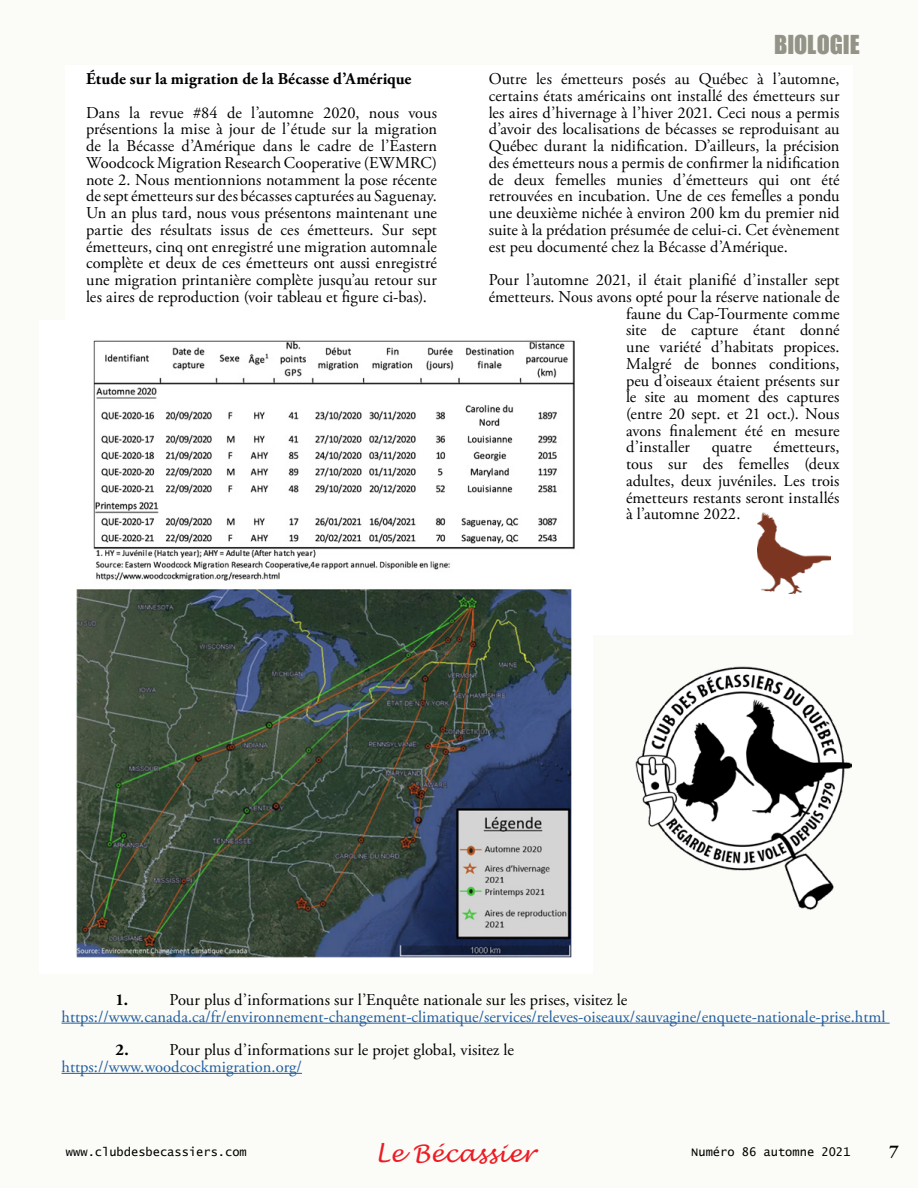
<style>
.page{position:relative;width:918px;height:1188px;background:#fbfbf8}
.page>*{position:absolute;margin:0;border:0;box-sizing:border-box;transform-origin:0 0}
.t1{font:italic 24px "Lucida Handwriting";color:#ed1c24}
.t2{font:24px "Impact";color:#949387}
.t3{font:700 18px "Adobe Garamond Pro";color:#000}
.t4{font:16.5px/16.8px "Adobe Garamond Pro";color:#000;text-align:justify}
.t5{font:16.5px "Adobe Garamond Pro";color:#215e9e}
.t6{font:700 16.5px "Adobe Garamond Pro";letter-spacing:.005em;color:#000}
.t7{font:12px "Lucida Console";color:#000}
</style>
<div class="page">
<div style="left:66px;top:66px;width:787px;height:569px;background:#fff"></div>
<img style="left:758px;top:513px;width:72px;height:81px">
<img style="left:76px;top:340px;width:499px;height:618px">
<hr style="left:62px;top:1023px;width:828px;height:1px;background:#215e9e">
<hr style="left:62px;top:1073px;width:240px;height:1px;background:#215e9e">
<img style="left:636px;top:667px;width:216px;height:243px">
<p class="t6" style="left:86px;top:69px;width:327px">Étude sur la migration de la Bécasse d’Amérique</p>
<p class="t4" style="left:86px;top:105px;width:352px">Dans la revue #84 de l’automne 2020, nous vous présentions la mise à jour de l’étude sur la migration de la Bécasse d’Amérique dans le cadre de l’Eastern Woodcock Migration Research Cooperative (EWMRC) note 2. Nous mentionnions notamment la pose récente de sept émetteurs sur des bécasses capturées au Saguenay.<br>Un an plus tard, nous vous présentons maintenant une partie des résultats issus de ces émetteurs. Sur sept émetteurs, cinq ont enregistré une migration automnale complète et deux de ces émetteurs ont aussi enregistré une migration printanière complète jusqu’au retour sur les aires de reproduction (voir tableau et figure ci-bas).</p>
<h1 class="t2" style="left:774px;top:30px;width:87px">BIOLOGIE</h1>
<p class="t4" style="left:489px;top:71px;width:352px">Outre les émetteurs posés au Québec à l’automne, certains états américains ont installé des émetteurs sur les aires d’hivernage à l’hiver 2021. Ceci nous a permis d’avoir des localisations de bécasses se reproduisant au Québec durant la nidification. D’ailleurs, la précision des émetteurs nous a permis de confirmer la nidification de deux femelles munies d’émetteurs qui ont été retrouvées en incubation. Une de ces femelles a pondu une deuxième nichée à environ 200 km du premier nid suite à la prédation présumée de celui-ci. Cet évènement est peu documenté chez la Bécasse d’Amérique.</p>
<p class="t4" style="left:489px;top:272px;width:352px">Pour l’automne 2021, il était planifié d’installer sept</p>
<p class="t4" style="left:489px;top:289px;width:352px">émetteurs. Nous avons opté pour la réserve nationale de</p>
<p class="t4" style="left:626px;top:306px;width:215px">faune du Cap-Tourmente comme</p>
<p class="t4" style="left:626px;top:322px;width:215px">site de capture étant donné</p>
<p class="t4" style="left:626px;top:339px;width:215px">une variété d’habitats propices.</p>
<p class="t4" style="left:626px;top:356px;width:215px">Malgré de bonnes conditions,</p>
<p class="t4" style="left:626px;top:372px;width:215px">peu d’oiseaux étaient présents sur</p>
<p class="t4" style="left:626px;top:389px;width:215px">le site au moment des captures</p>
<p class="t4" style="left:626px;top:406px;width:215px">(entre 20 sept. et 21 oct.). Nous</p>
<p class="t4" style="left:626px;top:423px;width:215px">avons finalement été en mesure</p>
<p class="t4" style="left:626px;top:439px;width:65px">d’installer</p>
<p class="t4" style="left:712px;top:439px;width:42px">quatre</p>
<p class="t4" style="left:626px;top:439px;width:215px;text-indent:147px">émetteurs, tous sur des femelles (deux adultes, deux juvéniles. Les trois émetteurs restants seront installés à l’automne 2022.</p>
<p class="t6" style="left:116px;top:990px;width:14px">1.</p>
<p class="t4" style="left:170px;top:992px;width:459px">Pour plus d’informations sur l’Enquête nationale sur les prises, visitez le</p>
<p class="t5" style="left:62px;top:1006px;width:825px">https://www.canada.ca/fr/environnement-changement-climatique/services/releves-oiseaux/sauvagine/enquete-nationale-prise.html</p>
<p class="t6" style="left:116px;top:1040px;width:15px">2.</p>
<p class="t4" style="left:170px;top:1042px;width:346px">Pour plus d’informations sur le projet global, visitez le</p>
<p class="t5" style="left:62px;top:1057px;width:242px">https://www.woodcockmigration.org/</p>
<p class="t7" style="left:66px;top:1147px;width:182px">www.clubdesbecassiers.com</p>
<h1 class="t1" style="left:375px;top:1137px;width:161px">Le Bécassier</h1>
<p class="t7" style="left:691px;top:1147px;width:161px">Numéro 86 automne 2021</p>
<p class="t3" style="left:889px;top:1141px;width:11px">7</p>
</div>
